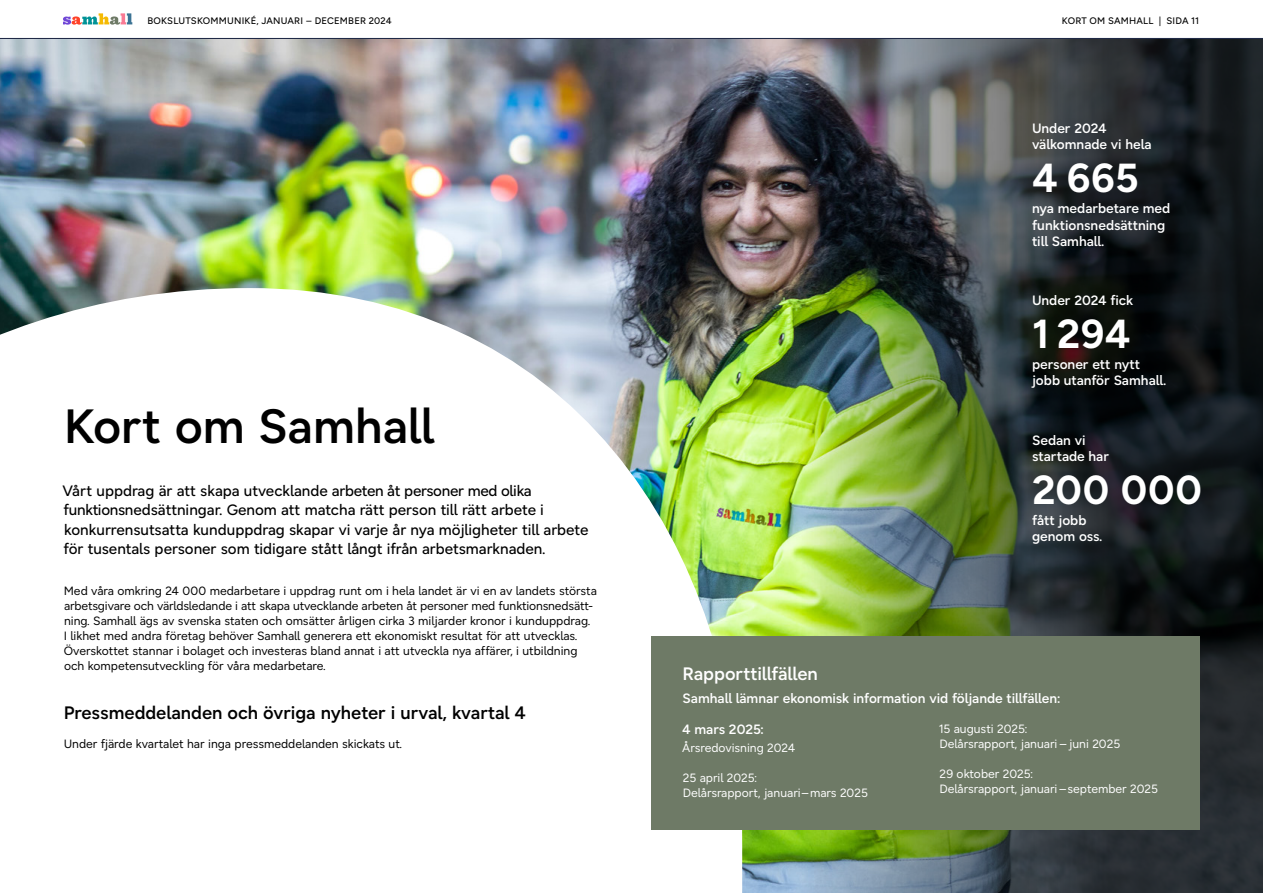
<style>
.page{position:relative;width:1263px;height:893px;background:#fff}
.page>*{position:absolute;margin:0;border:0;box-sizing:border-box;transform-origin:0 0}
.t1{font:600 48px "Samhall Sans";color:#000}
.t2{font:700 40.5px "Samhall Sans";letter-spacing:.005em;color:#fff}
.t3{font:600 18px "Samhall Sans";color:#000}
.t4{font:600 18px "Samhall Sans";color:#fff}
.t5{font:500 15px/19.5px "Samhall Sans";color:#000}
.t6{font:600 13.5px/16.2px "Samhall Sans";color:#fff}
.t7{font:12px/15px "Samhall Sans";color:#000}
.t8{font:12px/15px "Samhall Sans";color:#fff}
.t9{font:500 9.45px "Samhall Sans";letter-spacing:.02em;color:#000}
</style>
<div class="page">
<img style="left:0;top:39px;width:538px;height:152px">
<img style="left:538px;top:39px;width:725px;height:854px">
<img style="left:0;top:191px;width:887px;height:702px">
<div style="left:651px;top:636px;width:548px;height:193px;background:#6e7a66"></div>
<hr style="left:0;top:38px;width:1263px;height:1px;background:#172240">
<svg style="left:63px;top:13px;width:69px;height:12px"></svg>
<p class="t9" style="left:148px;top:16px;width:246px">BOKSLUTSKOMMUNIKÉ, JANUARI – DECEMBER 2024</p>
<p class="t9" style="left:1062px;top:16px;width:139px">KORT OM SAMHALL | SIDA 11</p>
<p class="t6" style="left:1032px;top:120px;width:121px">Under 2024 välkomnade vi hela</p>
<h2 class="t2" style="left:1032px;top:153px;width:108px">4 665</h2>
<p class="t6" style="left:1032px;top:200px;width:140px">nya medarbetare med funktionsnedsättning till Samhall.</p>
<p class="t6" style="left:1032px;top:292px;width:103px">Under 2024 fick</p>
<h2 class="t2" style="left:1032px;top:309px;width:100px">1 294</h2>
<h1 class="t1" style="left:64px;top:398px;width:372px">Kort om Samhall</h1>
<p class="t5" style="left:62px;top:481px;width:527px">Vårt uppdrag är att skapa utvecklande arbeten åt personer med olika funktionsnedsättningar. Genom att matcha rätt person till rätt arbete i konkurrensutsatta kunduppdrag skapar vi varje år nya möjligheter till arbete för tusentals personer som tidigare stått långt ifrån arbetsmarknaden.</p>
<p class="t7" style="left:64px;top:583px;width:534px">Med våra omkring 24 000 medarbetare i uppdrag runt om i hela landet är vi en av landets största arbetsgivare och världsledande i att skapa utvecklande arbeten åt personer med funktionsnedsätt&shy;ning. Samhall ägs av svenska staten och omsätter årligen cirka 3 miljarder kronor i kunduppdrag.<br>I likhet med andra företag behöver Samhall generera ett ekonomiskt resultat för att utvecklas.<br>Överskottet stannar i bolaget och investeras bland annat i att utveckla nya affärer, i utbildning och kompetensutveckling för våra medarbetare.</p>
<h3 class="t3" style="left:64px;top:702px;width:464px">Pressmeddelanden och övriga nyheter i urval, kvartal 4</h3>
<p class="t7" style="left:64px;top:736px;width:340px">Under fjärde kvartalet har inga pressmeddelanden skickats ut.</p>
<p class="t6" style="left:1032px;top:356px;width:136px">personer ett nytt jobb utanför Samhall.</p>
<p class="t6" style="left:1032px;top:432px;width:79px">Sedan vi startade har</p>
<h2 class="t2" style="left:1032px;top:465px;width:171px">200 000</h2>
<p class="t6" style="left:1032px;top:512px;width:72px">fått jobb genom oss.</p>
<h3 class="t4" style="left:682px;top:664px;width:137px">Rapporttillfällen</h3>
<p class="t6" style="left:682px;top:689px;width:379px">Samhall lämnar ekonomisk information vid följande tillfällen:</p>
<p class="t6" style="left:682px;top:721px;width:84px">4 mars 2025:</p>
<p class="t8" style="left:682px;top:740px;width:115px">Årsredovisning 2024</p>
<p class="t8" style="left:683px;top:770px;width:187px">25 april 2025:<br>Delårsrapport, januari–mars 2025</p>
<p class="t8" style="left:939px;top:721px;width:183px">15 augusti 2025:<br>Delårsrapport, januari –juni 2025</p>
<p class="t8" style="left:939px;top:766px;width:220px">29 oktober 2025:<br>Delårsrapport, januari–september 2025</p>
</div>
